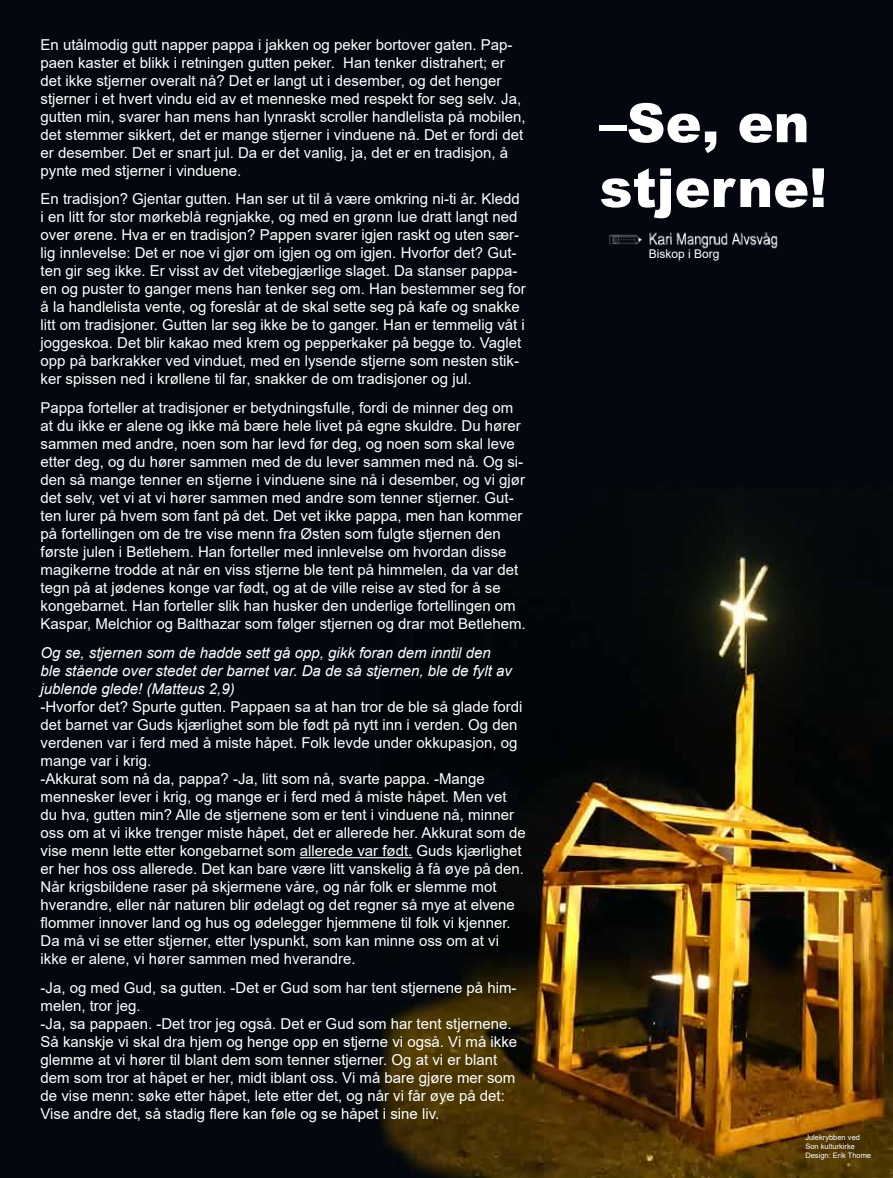
<style>
.page{position:relative;width:893px;height:1178px;background:#fff}
.page>*{position:absolute;margin:0;border:0;box-sizing:border-box;transform-origin:0 0}
.t1{font:900 54px/64.8px "Arial";color:#fff}
.t2{font:15px/18px "Arial";color:#fff}
.t3{font:italic 15px/18px "Arial";color:#fff}
.t4{font:12px "Arial";color:#fff}
.t5{font:7.5px/9px "Arial";color:#fff}
</style>
<div class="page">
<img style="left:0;top:0;width:893px;height:1178px">
<hr style="left:300px;top:857px;width:112px;height:1px;background:#fff">
<img style="left:608px;top:230px;width:214px;height:21px">
<p class="t2" style="left:40px;top:35px;width:487px">En utålmodig gutt napper pappa i jakken og peker bortover gaten. Pap&shy;paen kaster et blikk i retningen gutten peker. Han tenker distrahert; er det ikke stjerner overalt nå? Det er langt ut i desember, og det henger stjerner i et hvert vindu eid av et menneske med respekt for seg selv. Ja, gutten min, svarer han mens han lynraskt scroller handlelista på mobilen, det stemmer sikkert, det er mange stjerner i vinduene nå. Det er fordi det er desember. Det er snart jul. Da er det vanlig, ja, det er en tradisjon, å pynte med stjerner i vinduene.</p>
<p class="t2" style="left:40px;top:190px;width:487px">En tradisjon? Gjentar gutten. Han ser ut til å være omkring ni-ti år. Kledd i en litt for stor mørkeblå regnjakke, og med en grønn lue dratt langt ned over ørene. Hva er en tradisjon? Pappen svarer igjen raskt og uten sær&shy;lig innlevelse: Det er noe vi gjør om igjen og om igjen. Hvorfor det? Gut&shy;ten gir seg ikke. Er visst av det vitebegjærlige slaget. Da stanser pappa&shy;en og puster to ganger mens han tenker seg om. Han bestemmer seg for å la handlelista vente, og foreslår at de skal sette seg på kafe og snakke litt om tradisjoner. Gutten lar seg ikke be to ganger. Han er temmelig våt i joggeskoa. Det blir kakao med krem og pepperkaker på begge to. Vaglet opp på barkrakker ved vinduet, med en lysende stjerne som nesten stik&shy;ker spissen ned i krøllene til far, snakker de om tradisjoner og jul.</p>
<p class="t2" style="left:40px;top:399px;width:487px">Pappa forteller at tradisjoner er betydningsfulle, fordi de minner deg om at du ikke er alene og ikke må bære hele livet på egne skuldre. Du hører sammen med andre, noen som har levd før deg, og noen som skal leve etter deg, og du hører sammen med de du lever sammen med nå. Og si&shy;den så mange tenner en stjerne i vinduene sine nå i desember, og vi gjør det selv, vet vi at vi hører sammen med andre som tenner stjerner. Gut&shy;ten lurer på hvem som fant på det. Det vet ikke pappa, men han kommer på fortellingen om de tre vise menn fra Østen som fulgte stjernen den første julen i Betlehem. Han forteller med innlevelse om hvordan disse magikerne trodde at når en viss stjerne ble tent på himmelen, da var det tegn på at jødenes konge var født, og at de ville reise av sted for å se kongebarnet. Han forteller slik han husker den underlige fortellingen om Kaspar, Melchior og Balthazar som følger stjernen og drar mot Betlehem.</p>
<p class="t3" style="left:40px;top:644px;width:473px">Og se, stjernen som de hadde sett gå opp, gikk foran dem inntil den ble stående over stedet der barnet var. Da de så stjernen, ble de fylt av jublende glede! (Matteus 2,9)</p>
<p class="t2" style="left:40px;top:698px;width:487px">-Hvorfor det? Spurte gutten. Pappaen sa at han tror de ble så glade fordi det barnet var Guds kjærlighet som ble født på nytt inn i verden. Og den verdenen var i ferd med å miste håpet. Folk levde under okkupasjon, og mange var i krig.<br>-Akkurat som nå da, pappa? -Ja, litt som nå, svarte pappa. -Mange mennesker lever i krig, og mange er i ferd med å miste håpet. Men vet du hva, gutten min? Alle de stjernene som er tent i vinduene nå, minner oss om at vi ikke trenger miste håpet, det er allerede her. Akkurat som de vise menn lette etter kongebarnet som allerede var født. Guds kjærlighet er her hos oss allerede. Det kan bare være litt vanskelig å få øye på den.<br>Når krigsbildene raser på skjermene våre, og når folk er slemme mot hverandre, eller når naturen blir ødelagt og det regner så mye at elvene flommer innover land og hus og ødelegger hjemmene til folk vi kjenner.<br>Da må vi se etter stjerner, etter lyspunkt, som kan minne oss om at vi ikke er alene, vi hører sammen med hverandre.</p>
<p class="t2" style="left:40px;top:978px;width:478px">-Ja, og med Gud, sa gutten. -Det er Gud som har tent stjernene på him&shy;melen, tror jeg.<br>-Ja, sa pappaen. -Det tror jeg også. Det er Gud som har tent stjernene.<br>Så kanskje vi skal dra hjem og henge opp en stjerne vi også. Vi må ikke glemme at vi hører til blant dem som tenner stjerner. Og at vi er blant dem som tror at håpet er her, midt iblant oss. Vi må bare gjøre mer som de vise menn: søke etter håpet, lete etter det, og når vi får øye på det:<br>Vise andre det, så stadig flere kan føle og se håpet i sine liv.</p>
<h1 class="t1" style="left:600px;top:89px;width:229px">–Se, en stjerne!</h1>
<p class="t4" style="left:649px;top:245px;width:72px">Biskop i Borg</p>
<p class="t5" style="left:805px;top:1132px;width:67px">Julekrybben ved<br>Son kulturkirke<br>Design: Erik Thome</p>
</div>
